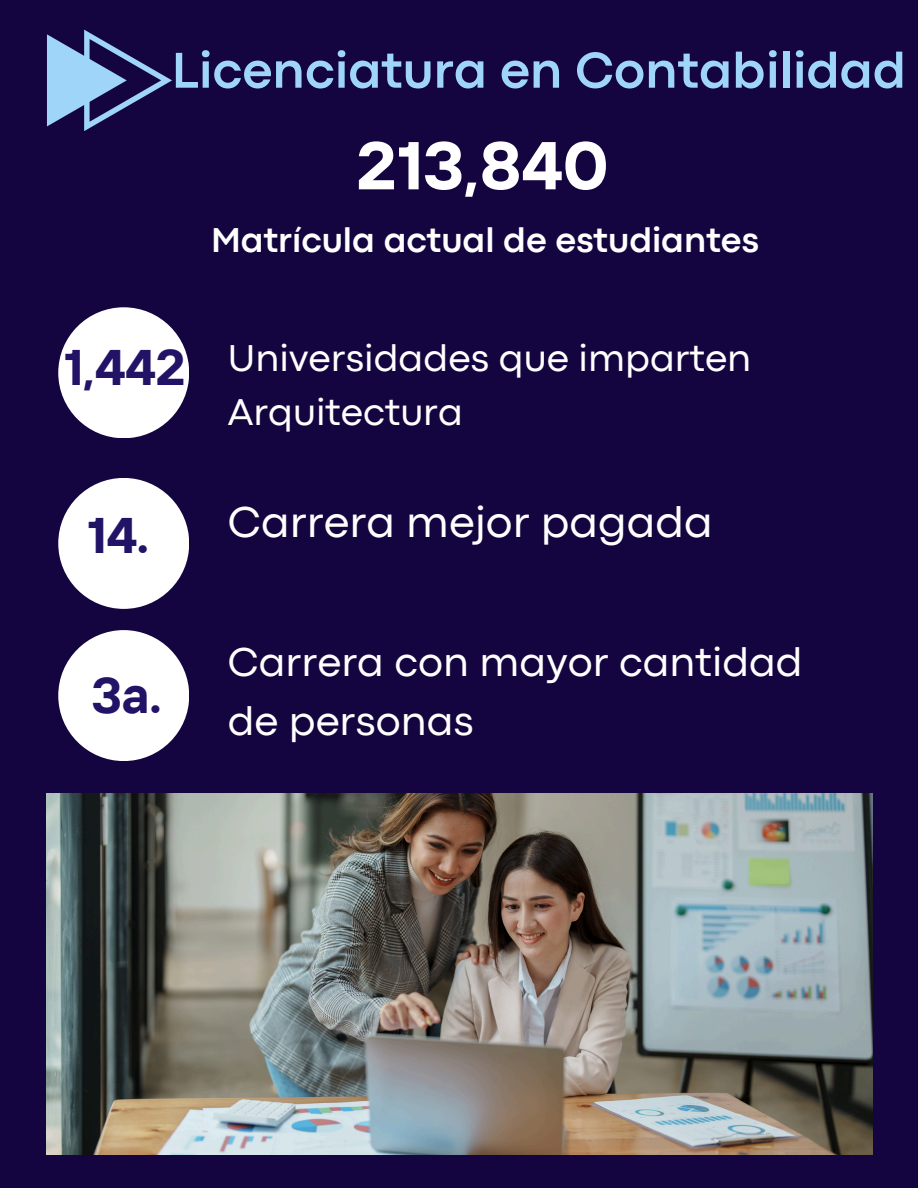
<style>
.page{position:relative;width:918px;height:1188px;background:#140540}
.page>*{position:absolute;margin:0;border:0;box-sizing:border-box;transform-origin:0 0}
.t1{font:700 67.5px "TT Interphases";color:#fff}
.t2{font:700 52.5px "Codec Pro";color:#9ed5f8}
.t3{font:700 49.95px "TT Interphases";color:#231366}
.t4{font:45px "Codec Pro";color:#fff}
.t5{font:42px/58.5px "Codec Pro";color:#fff}
.t6{font:39px "Codec Pro";color:#fff}
.t7{font:700 36px "Codec Pro";color:#fff}
</style>
<div class="page">
<div style="left:58px;top:307px;width:131px;height:131px;background:#fff;border-radius:50%"></div>
<div style="left:58px;top:478px;width:131px;height:131px;background:#fff;border-radius:50%"></div>
<div style="left:58px;top:630px;width:131px;height:131px;background:#fff;border-radius:50%"></div>
<img style="left:47px;top:794px;width:825px;height:361px">
<svg style="left:47px;top:30px;width:125px;height:101px"></svg>
<p class="t2" style="left:172px;top:52px;width:736px">Licenciatura en Contabilidad</p>
<h2 class="t1" style="left:357px;top:122px;width:254px">213,840</h2>
<h1 class="t7" style="left:211px;top:227px;width:550px">Matrícula actual de estudiantes</h1>
<h4 class="t3" style="left:64px;top:336px;width:123px">1,442</h4>
<h2 class="t6" style="left:228px;top:345px;width:525px">Universidades que imparten</h2>
<p class="t6" style="left:228px;top:399px;width:236px">Arquitectura</p>
<p class="t3" style="left:87px;top:503px;width:63px">14.</p>
<h3 class="t3" style="left:92px;top:663px;width:71px">3a.</h3>
<h2 class="t4" style="left:228px;top:506px;width:487px">Carrera mejor pagada</h2>
<h2 class="t5" style="left:228px;top:636px;width:576px">Carrera con mayor cantidad de personas</h2>
</div>
